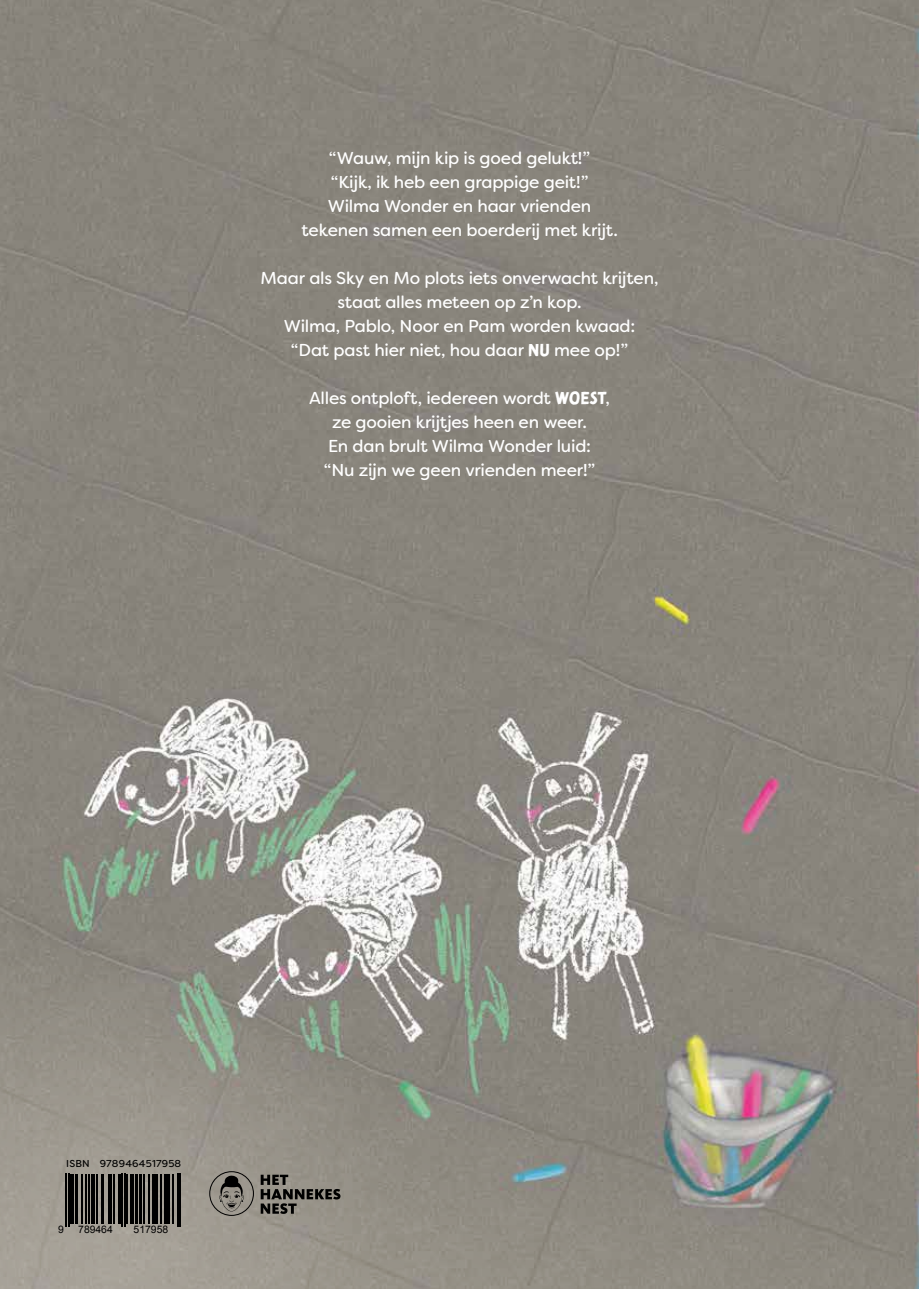
<style>
.page{position:relative;width:919px;height:1289px;background:#fff}
.page>*{position:absolute;margin:0;border:0;box-sizing:border-box;transform-origin:0 0}
.t1{font:17.25px/24px "Filson Soft";letter-spacing:-.01em;color:#fff;text-align:center}
.t2{font:10.35px "Arial";color:#000}
.t3{font:10.05px "Filson Soft";letter-spacing:.02em;color:#000}
.s1{font-family:"Tomarik Brush"}
</style>
<div class="page">
<div style="left:0;top:0;width:918px;height:813px;background:#89857c"></div>
<svg style="left:0;top:813px;width:918px;height:475px;background:#95928a"></svg>
<svg style="left:261px;top:1174px;width:79px;height:39px;background:#6d6a63"></svg>
<div style="left:209px;top:1171px;width:45px;height:44px;border:1px solid #000;border-radius:50%"></div>
<svg style="left:219px;top:1175px;width:25px;height:38px"></svg>
<hr style="left:66px;top:1173px;width:1px;height:53px;background:#000">
<hr style="left:68px;top:1173px;width:1px;height:53px;background:#000">
<hr style="left:71px;top:1173px;width:3px;height:50px;background:#000">
<hr style="left:75px;top:1173px;width:3px;height:50px;background:#000">
<hr style="left:81px;top:1173px;width:2px;height:50px;background:#000">
<hr style="left:85px;top:1173px;width:1px;height:50px;background:#000">
<hr style="left:89px;top:1173px;width:1px;height:50px;background:#000">
<hr style="left:91px;top:1173px;width:4px;height:50px;background:#000">
<hr style="left:96px;top:1173px;width:1px;height:50px;background:#000">
<hr style="left:101px;top:1173px;width:2px;height:50px;background:#000">
<hr style="left:108px;top:1173px;width:1px;height:50px;background:#000">
<hr style="left:111px;top:1173px;width:1px;height:50px;background:#000">
<hr style="left:113px;top:1173px;width:1px;height:50px;background:#000">
<hr style="left:118px;top:1173px;width:2px;height:50px;background:#000">
<hr style="left:121px;top:1173px;width:2px;height:53px;background:#000">
<hr style="left:124px;top:1173px;width:1px;height:53px;background:#000">
<hr style="left:126px;top:1173px;width:1px;height:50px;background:#000">
<hr style="left:130px;top:1173px;width:4px;height:50px;background:#000">
<hr style="left:135px;top:1173px;width:2px;height:50px;background:#000">
<hr style="left:140px;top:1173px;width:2px;height:50px;background:#000">
<hr style="left:143px;top:1173px;width:1px;height:50px;background:#000">
<hr style="left:148px;top:1173px;width:1px;height:50px;background:#000">
<hr style="left:152px;top:1173px;width:3px;height:50px;background:#000">
<hr style="left:157px;top:1173px;width:1px;height:50px;background:#000">
<hr style="left:160px;top:1173px;width:1px;height:50px;background:#000">
<hr style="left:164px;top:1173px;width:3px;height:50px;background:#000">
<hr style="left:169px;top:1173px;width:1px;height:50px;background:#000">
<hr style="left:172px;top:1173px;width:2px;height:50px;background:#000">
<hr style="left:177px;top:1173px;width:1px;height:53px;background:#000">
<hr style="left:180px;top:1173px;width:1px;height:53px;background:#000">
<p class="t1" style="left:301px;top:146px;width:318px">“Wauw, mijn kip is goed gelukt!”<br>“Kijk, ik heb een grappige geit!”<br>Wilma Wonder en haar vrienden tekenen samen een boerderij met krijt.</p>
<p class="t1" style="left:260px;top:266px;width:399px">Maar als Sky en Mo plots iets onverwacht krijten, staat alles meteen op z’n kop.<br>Wilma, Pablo, Noor en Pam worden kwaad:<br>“Dat past hier niet, hou daar <span class="s1">NU</span> mee op!”</p>
<p class="t1" style="left:309px;top:386px;width:302px">Alles ontploft, iedereen wordt <span class="s1">WOEST</span>, ze gooien krijtjes heen en weer.<br>En dan brult Wilma Wonder luid:<br>“Nu zijn we geen vrienden meer!”</p>
<p class="t3" style="left:66px;top:1156px;width:116px">ISBN 9789464517958</p>
<p class="t2" style="left:58px;top:1223px;width:7px">9</p>
<p class="t2" style="left:78px;top:1223px;width:36px">789464</p>
<p class="t2" style="left:134px;top:1223px;width:36px">517958</p>
</div>
